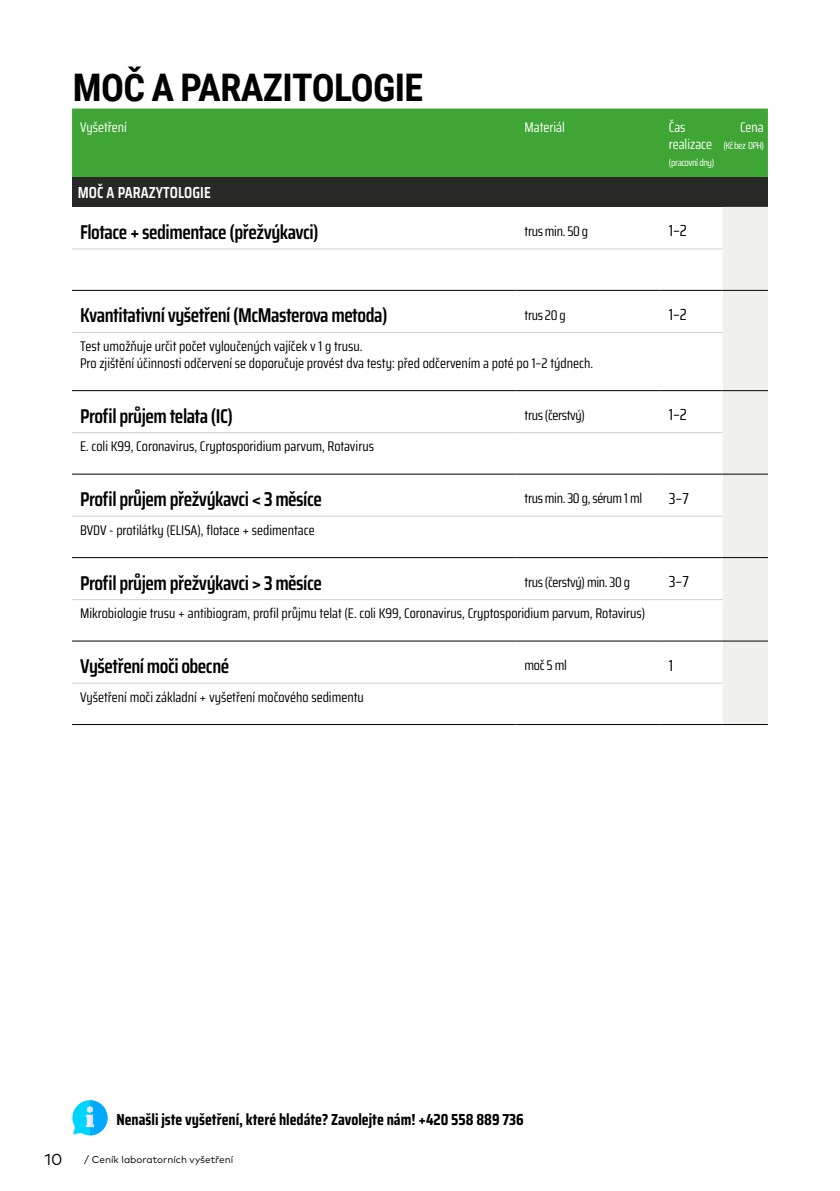
<style>
.page{position:relative;width:840px;height:1191px;background:#fff}
.page>*{position:absolute;margin:0;border:0;box-sizing:border-box;transform-origin:0 0}
.t1{font:700 38px "Roboto Condensed";letter-spacing:-.015em;color:#000}
.t2{font:600 20px "Saira Condensed";letter-spacing:-.025em;color:#000}
.t3{font:700 16px "Saira Condensed";color:#000}
.t4{font:600 16px "Saira Condensed";letter-spacing:.005em;color:#fff}
.t5{font:16px "Saira Condensed";color:#000}
.t6{font:16px "Mark Pro";color:#000}
.t7{font:14px/16.8px "Saira Condensed";color:#000}
.t8{font:14px "Saira Condensed";letter-spacing:-.025em;color:#000}
.t9{font:14px/16.8px "Saira Condensed";color:#fff}
.t10{font:10px "Mark Pro";color:#000}
.t11{font:10px "Saira Condensed";letter-spacing:-.045em;color:#fff}
</style>
<div class="page">
<svg style="left:72px;top:1100px;width:35px;height:35px"></svg>
<div style="left:72px;top:108px;width:695px;height:69px;background:#3fa535"></div>
<div style="left:72px;top:177px;width:695px;height:30px;background:#282827"></div>
<svg style="left:722px;top:207px;width:45px;height:517px"></svg>
<hr style="left:516px;top:248px;width:144px;height:1px;background:#cfcfcf">
<hr style="left:660px;top:248px;width:62px;height:1px;background:#cfcfcf">
<hr style="left:516px;top:332px;width:144px;height:1px;background:#cfcfcf">
<hr style="left:660px;top:332px;width:62px;height:1px;background:#cfcfcf">
<hr style="left:516px;top:432px;width:144px;height:1px;background:#cfcfcf">
<hr style="left:660px;top:432px;width:62px;height:1px;background:#cfcfcf">
<hr style="left:516px;top:515px;width:144px;height:1px;background:#cfcfcf">
<hr style="left:660px;top:515px;width:62px;height:1px;background:#cfcfcf">
<hr style="left:516px;top:599px;width:144px;height:1px;background:#cfcfcf">
<hr style="left:660px;top:599px;width:62px;height:1px;background:#cfcfcf">
<hr style="left:516px;top:682px;width:144px;height:1px;background:#cfcfcf">
<hr style="left:660px;top:682px;width:62px;height:1px;background:#cfcfcf">
<hr style="left:516px;top:290px;width:144px;height:1px;background:#000">
<hr style="left:660px;top:290px;width:62px;height:1px;background:#000">
<hr style="left:516px;top:390px;width:144px;height:1px;background:#000">
<hr style="left:660px;top:390px;width:62px;height:1px;background:#000">
<hr style="left:516px;top:473px;width:144px;height:1px;background:#000">
<hr style="left:660px;top:473px;width:62px;height:1px;background:#000">
<hr style="left:516px;top:557px;width:144px;height:1px;background:#000">
<hr style="left:660px;top:557px;width:62px;height:1px;background:#000">
<hr style="left:516px;top:640px;width:144px;height:1px;background:#000">
<hr style="left:660px;top:640px;width:62px;height:1px;background:#000">
<hr style="left:722px;top:724px;width:45px;height:1px;background:#000">
<hr style="left:72px;top:248px;width:444px;height:1px;background:#cfcfcf">
<hr style="left:72px;top:290px;width:444px;height:1px;background:#000">
<hr style="left:722px;top:290px;width:45px;height:1px;background:#000">
<hr style="left:72px;top:332px;width:444px;height:1px;background:#cfcfcf">
<hr style="left:72px;top:390px;width:444px;height:1px;background:#000">
<hr style="left:722px;top:390px;width:45px;height:1px;background:#000">
<hr style="left:72px;top:432px;width:444px;height:1px;background:#cfcfcf">
<hr style="left:72px;top:473px;width:444px;height:1px;background:#000">
<hr style="left:722px;top:473px;width:45px;height:1px;background:#000">
<hr style="left:72px;top:515px;width:444px;height:1px;background:#cfcfcf">
<hr style="left:72px;top:557px;width:444px;height:1px;background:#000">
<hr style="left:722px;top:557px;width:45px;height:1px;background:#000">
<hr style="left:72px;top:599px;width:444px;height:1px;background:#cfcfcf">
<hr style="left:72px;top:640px;width:444px;height:1px;background:#000">
<hr style="left:722px;top:640px;width:45px;height:1px;background:#000">
<hr style="left:72px;top:682px;width:444px;height:1px;background:#cfcfcf">
<hr style="left:72px;top:724px;width:444px;height:1px;background:#000">
<hr style="left:516px;top:724px;width:144px;height:1px;background:#000">
<hr style="left:660px;top:724px;width:62px;height:1px;background:#000">
<h1 class="t1" style="left:73px;top:60px;width:352px">MOČ A PARAZITOLOGIE</h1>
<p class="t9" style="left:80px;top:119px;width:48px">Vyšetření</p>
<p class="t9" style="left:524px;top:119px;width:42px">Materiál</p>
<p class="t9" style="left:668px;top:119px;width:45px">Čas realizace</p>
<p class="t11" style="left:668px;top:155px;width:47px">(pracovní dny)</p>
<p class="t4" style="left:78px;top:181px;width:134px">MOČ A PARAZYTOLOGIE</p>
<h2 class="t2" style="left:80px;top:217px;width:240px">Flotace + sedimentace (přežvýkavci)</h2>
<p class="t8" style="left:524px;top:221px;width:65px">trus min. 50 g</p>
<p class="t5" style="left:668px;top:219px;width:20px">1–2</p>
<p class="t9" style="left:739px;top:119px;width:25px">Cena</p>
<p class="t11" style="left:723px;top:138px;width:42px">(Kč bez DPH)</p>
<h2 class="t2" style="left:80px;top:300px;width:309px">Kvantitativní vyšetření (McMasterova metoda)</h2>
<p class="t7" style="left:524px;top:306px;width:43px">trus 20 g</p>
<p class="t5" style="left:668px;top:302px;width:20px">1–2</p>
<p class="t7" style="left:80px;top:337px;width:514px">Test umožňuje určit počet vyloučených vajíček v 1 g trusu.<br>Pro zjištění účinnosti odčervení se doporučuje provést dva testy: před odčervením a poté po 1–2 týdnech.</p>
<h2 class="t2" style="left:80px;top:400px;width:154px">Profil průjem telata (IC)</h2>
<p class="t8" style="left:524px;top:404px;width:62px">trus (čerstvý)</p>
<p class="t5" style="left:668px;top:403px;width:20px">1–2</p>
<p class="t7" style="left:80px;top:438px;width:295px">E. coli K99, Coronavirus, Cryptosporidium parvum, Rotavirus</p>
<h2 class="t2" style="left:80px;top:484px;width:243px">Profil průjem přežvýkavci &lt; 3 měsíce</h2>
<p class="t8" style="left:524px;top:488px;width:119px">trus min. 30 g, sérum 1 ml</p>
<p class="t5" style="left:668px;top:486px;width:22px">3–7</p>
<p class="t7" style="left:80px;top:521px;width:236px">BVDV - protilátky (ELISA), flotace + sedimentace</p>
<h2 class="t2" style="left:80px;top:567px;width:243px">Profil průjem přežvýkavci &gt; 3 měsíce</h2>
<p class="t8" style="left:524px;top:571px;width:107px">trus (čerstvý) min. 30 g</p>
<p class="t5" style="left:668px;top:569px;width:22px">3–7</p>
<p class="t7" style="left:80px;top:605px;width:566px">Mikrobiologie trusu + antibiogram, profil průjmu telat (E. coli K99, Coronavirus, Cryptosporidium parvum, Rotavirus)</p>
<h2 class="t2" style="left:80px;top:651px;width:151px">Vyšetření moči obecné</h2>
<p class="t7" style="left:524px;top:656px;width:44px">moč 5 ml</p>
<p class="t5" style="left:668px;top:653px;width:6px">1</p>
<p class="t7" style="left:80px;top:688px;width:285px">Vyšetření moči základní + vyšetření močového sedimentu</p>
<p class="t3" style="left:116px;top:1107px;width:409px">Nenašli jste vyšetření, které hledáte? Zavolejte nám! +420 558 889 736</p>
<p class="t6" style="left:45px;top:1147px;width:20px">10</p>
<p class="t10" style="left:84px;top:1151px;width:150px">/ Ceník laboratorních vyšetření</p>
</div>
